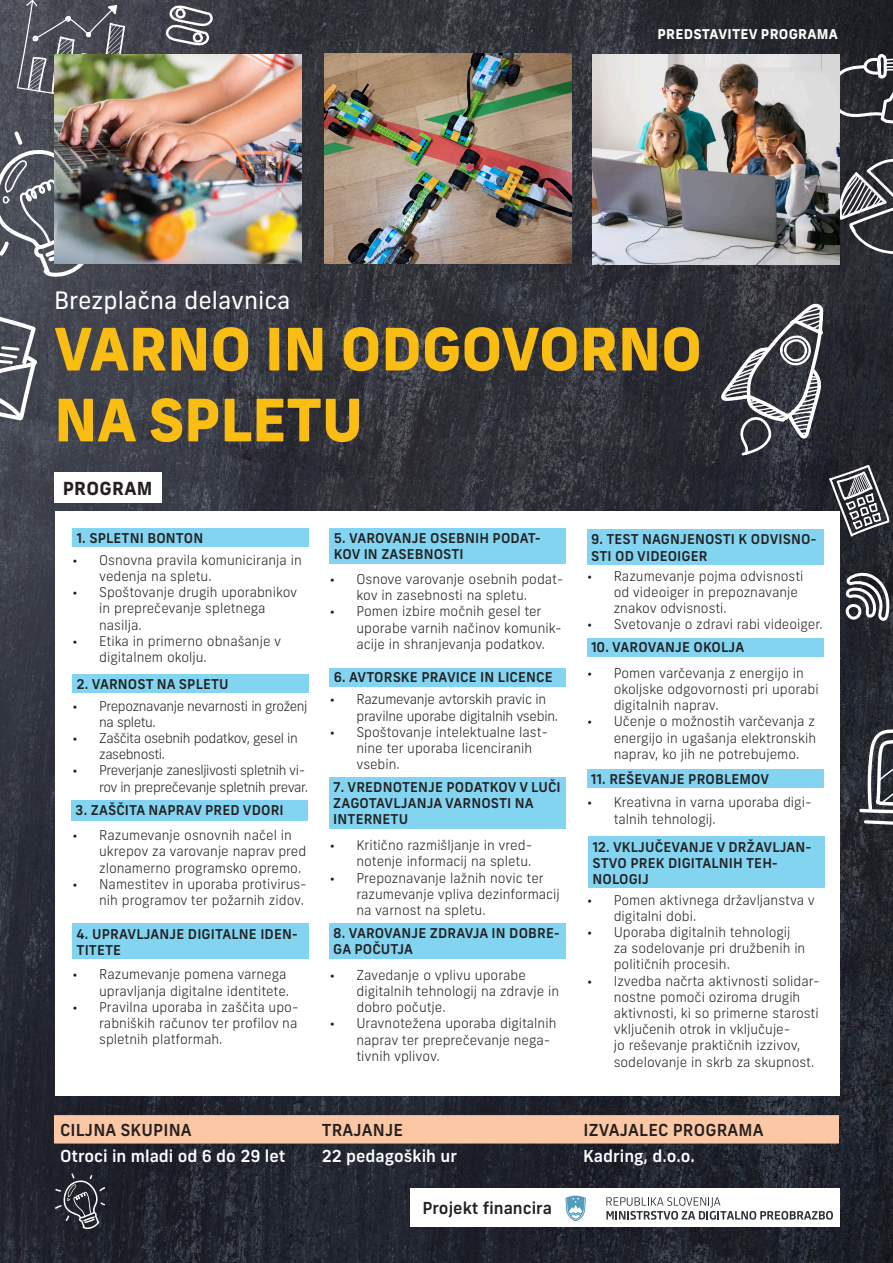
<style>
.page{position:relative;width:893px;height:1263px;background:#fff}
.page>*{position:absolute;margin:0;border:0;box-sizing:border-box;transform-origin:0 0}
.t1{font:800 58.35px/70.9px "New Frank";letter-spacing:-.01em;color:#f9bd14}
.t2{font:24px "New Frank";color:#fff}
.t3{font:700 18px "New Frank";letter-spacing:.02em;color:#231f20}
.t4{font:500 16.5px "New Frank";letter-spacing:.01em;color:#231f20}
.t5{font:500 16.5px "New Frank";color:#fff}
.t6{font:300 13.5px/16.2px "New Frank";color:#231f20}
.t7{font:500 13.5px/16.2px "New Frank";letter-spacing:.01em;color:#231f20}
.t8{font:300 13.5px/16.2px "New Frank";letter-spacing:-.03em;color:#231f20}
.t9{font:300 13.5px/16.2px "New Frank";letter-spacing:-.02em;color:#231f20}
.t10{font:700 13.5px "New Frank";letter-spacing:.02em;color:#fff}
</style>
<div class="page">
<img style="left:0;top:0;width:893px;height:1263px">
<div style="left:54px;top:472px;width:107px;height:31px;background:#fff"></div>
<div style="left:54px;top:1115px;width:785px;height:28px;background:#fcc7a4"></div>
<svg style="left:17px;top:0;width:109px;height:109px"></svg>
<svg style="left:840px;top:159px;width:53px;height:95px"></svg>
<svg style="left:720px;top:303px;width:104px;height:153px"></svg>
<svg style="left:0;top:305px;width:38px;height:116px"></svg>
<svg style="left:843px;top:569px;width:49px;height:52px"></svg>
<svg style="left:165px;top:5px;width:48px;height:41px"></svg>
<svg style="left:831px;top:52px;width:62px;height:79px"></svg>
<svg style="left:829px;top:465px;width:61px;height:72px"></svg>
<svg style="left:0;top:131px;width:103px;height:146px"></svg>
<svg style="left:55px;top:1173px;width:50px;height:56px"></svg>
<svg style="left:859px;top:727px;width:34px;height:87px"></svg>
<svg style="left:864px;top:820px;width:29px;height:6px"></svg>
<div style="left:410px;top:1188px;width:430px;height:38px;background:#fff"></div>
<svg style="left:566px;top:1196px;width:20px;height:25px"></svg>
<svg style="left:606px;top:1197px;width:227px;height:23px"></svg>
<img style="left:54px;top:54px;width:247px;height:210px">
<img style="left:324px;top:54px;width:248px;height:209px">
<img style="left:592px;top:54px;width:248px;height:210px">
<div style="left:55px;top:511px;width:785px;height:584px;background:#fff"></div>
<div style="left:72px;top:528px;width:237px;height:19px;background:#82d4f0"></div>
<div style="left:72px;top:674px;width:237px;height:19px;background:#82d4f0"></div>
<div style="left:72px;top:924px;width:237px;height:35px;background:#82d4f0"></div>
<div style="left:329px;top:528px;width:237px;height:35px;background:#82d4f0"></div>
<div style="left:329px;top:668px;width:236px;height:19px;background:#82d4f0"></div>
<div style="left:329px;top:777px;width:237px;height:51px;background:#82d4f0"></div>
<div style="left:71px;top:800px;width:237px;height:20px;background:#82d4f0"></div>
<div style="left:329px;top:923px;width:237px;height:35px;background:#82d4f0"></div>
<div style="left:587px;top:530px;width:236px;height:35px;background:#82d4f0"></div>
<div style="left:587px;top:638px;width:236px;height:19px;background:#82d4f0"></div>
<div style="left:588px;top:837px;width:237px;height:51px;background:#82d4f0"></div>
<div style="left:587px;top:769px;width:236px;height:19px;background:#82d4f0"></div>
<p class="t10" style="left:657px;top:26px;width:182px">PREDSTAVITEV PROGRAMA</p>
<p class="t2" style="left:54px;top:286px;width:238px">Brezplačna delavnica</p>
<p class="t1" style="left:54px;top:313px;width:650px">VARNO IN ODGOVORNO<br>NA SPLETU</p>
<p class="t3" style="left:63px;top:477px;width:91px">PROGRAM</p>
<p class="t7" style="left:76px;top:530px;width:128px">1. SPLETNI BONTON</p>
<p class="t6" style="left:99px;top:552px;width:204px;text-indent:-27px">• Osnovna pravila komuniciranja in vedenja na spletu.</p>
<p class="t6" style="left:99px;top:584px;width:200px;text-indent:-27px">• Spoštovanje drugih uporabnikov in preprečevanje spletnega nasilja.</p>
<p class="t6" style="left:99px;top:633px;width:183px;text-indent:-27px">• Etika in primerno obnašanje v digitalnem okolju.</p>
<p class="t7" style="left:76px;top:676px;width:154px">2. VARNOST NA SPLETU</p>
<p class="t8" style="left:99px;top:698px;width:210px;text-indent:-27px">• Prepoznavanje nevarnosti in groženj na spletu.</p>
<p class="t8" style="left:99px;top:730px;width:200px;text-indent:-27px">• Zaščita osebnih podatkov, gesel in zasebnosti.</p>
<p class="t8" style="left:72px;top:762px;width:237px;text-align:right">• Preverjanje zanesljivosti spletnih vi&shy;rov in preprečevanje spletnih prevar.</p>
<p class="t6" style="left:99px;top:827px;width:209px;text-indent:-27px">• Razumevanje osnovnih načel in ukrepov za varovanje naprav pred zlonamerno programsko opremo.</p>
<p class="t6" style="left:72px;top:876px;width:236px;text-align:right">• Namestitev in uporaba protivirus&shy;nih programov ter požarnih zidov.</p>
<p class="t7" style="left:76px;top:925px;width:223px">4. UPRAVLJANJE DIGITALNE IDEN-<br>TITETE</p>
<p class="t6" style="left:72px;top:966px;width:218px;text-align:right">• Razumevanje pomena varnega upravljanja digitalne identitete.</p>
<p class="t6" style="left:99px;top:999px;width:201px;text-align:justify;text-indent:-27px">• Pravilna uporaba in zaščita upo&shy;rabniških računov ter profilov na spletnih platformah.</p>
<p class="t7" style="left:75px;top:802px;width:210px">3. ZAŠČITA NAPRAV PRED VDORI</p>
<p class="t7" style="left:334px;top:530px;width:209px">5. VAROVANJE OSEBNIH PODAT-<br>KOV IN ZASEBNOSTI</p>
<p class="t6" style="left:356px;top:571px;width:209px;text-indent:-27px">• Osnove varovanje osebnih podat&shy;kov in zasebnosti na spletu.</p>
<p class="t6" style="left:356px;top:603px;width:207px;text-indent:-27px">• Pomen izbire močnih gesel ter uporabe varnih načinov komunik&shy;acije in shranjevanja podatkov.</p>
<p class="t7" style="left:334px;top:669px;width:221px">6. AVTORSKE PRAVICE IN LICENCE</p>
<p class="t9" style="left:356px;top:691px;width:203px;text-indent:-27px">• Razumevanje avtorskih pravic in pravilne uporabe digitalnih vsebin.</p>
<p class="t6" style="left:356px;top:724px;width:193px;text-indent:-27px">• Spoštovanje intelektualne last&shy;nine ter uporaba licenciranih vsebin.</p>
<p class="t7" style="left:333px;top:778px;width:229px">7. VREDNOTENJE PODATKOV V LUČI<br>ZAGOTAVLJANJA VARNOSTI NA<br>INTERNETU</p>
<p class="t6" style="left:329px;top:837px;width:204px;text-align:right">• Kritično razmišljanje in vred&shy;notenje informacij na spletu.</p>
<p class="t6" style="left:356px;top:869px;width:205px;text-indent:-27px">• Prepoznavanje lažnih novic ter razumevanje vpliva dezinformacij na varnost na spletu.</p>
<p class="t7" style="left:333px;top:925px;width:228px">8. VAROVANJE ZDRAVJA IN DOBRE-<br>GA POČUTJA</p>
<p class="t6" style="left:356px;top:967px;width:204px;text-indent:-27px">• Zavedanje o vplivu uporabe digitalnih tehnologij na zdravje in dobro počutje.</p>
<p class="t6" style="left:356px;top:1015px;width:201px;text-indent:-27px">• Uravnotežena uporaba digitalnih naprav ter preprečevanje nega&shy;tivnih vplivov.</p>
<p class="t7" style="left:591px;top:531px;width:227px">9. TEST NAGNJENOSTI K ODVISNO-<br>STI OD VIDEOIGER</p>
<p class="t6" style="left:614px;top:568px;width:191px;text-indent:-27px">• Razumevanje pojma odvisnosti od videoiger in prepoznavanje znakov odvisnosti.</p>
<p class="t6" style="left:587px;top:616px;width:237px">• Svetovanje o zdravi rabi videoiger.</p>
<p class="t6" style="left:614px;top:665px;width:207px;text-indent:-27px">• Pomen varčevanja z energijo in okoljske odgovornosti pri uporabi digitalnih naprav.</p>
<p class="t6" style="left:614px;top:713px;width:204px;text-align:justify;text-indent:-27px">• Učenje o možnostih varčevanja z energijo in ugašanja elektronskih naprav, ko jih ne potrebujemo.</p>
<p class="t6" style="left:614px;top:794px;width:199px;text-indent:-27px">• Kreativna in varna uporaba digi&shy;talnih tehnologij.</p>
<p class="t7" style="left:591px;top:639px;width:155px">10. VAROVANJE OKOLJA</p>
<p class="t7" style="left:591px;top:771px;width:180px">11. REŠEVANJE PROBLEMOV</p>
<p class="t7" style="left:592px;top:838px;width:221px">12. VKLJUČEVANJE V DRŽAVLJAN-<br>STVO PREK DIGITALNIH TEH-<br>NOLOGIJ</p>
<p class="t6" style="left:614px;top:892px;width:203px;text-indent:-27px">• Pomen aktivnega državljanstva v digitalni dobi.</p>
<p class="t6" style="left:614px;top:924px;width:193px;text-indent:-27px">• Uporaba digitalnih tehnologij za sodelovanje pri družbenih in političnih procesih.</p>
<p class="t6" style="left:614px;top:973px;width:208px;text-indent:-27px">• Izvedba načrta aktivnosti solidar&shy;nostne pomoči oziroma drugih aktivnosti, ki so primerne starosti vključenih otrok in vključuje-<br>jo reševanje praktičnih izzivov, sodelovanje in skrb za skupnost.</p>
<p class="t4" style="left:60px;top:1119px;width:133px">CILJNA SKUPINA</p>
<p class="t4" style="left:322px;top:1119px;width:83px">TRAJANJE</p>
<p class="t4" style="left:583px;top:1119px;width:182px">IZVAJALEC PROGRAMA</p>
<p class="t5" style="left:60px;top:1146px;width:227px">Otroci in mladi od 6 do 29 let</p>
<p class="t5" style="left:322px;top:1146px;width:137px">22 pedagoških ur</p>
<p class="t5" style="left:583px;top:1146px;width:113px">Kadring, d.o.o.</p>
<p class="t4" style="left:422px;top:1197px;width:131px">Projekt financira</p>
</div>
